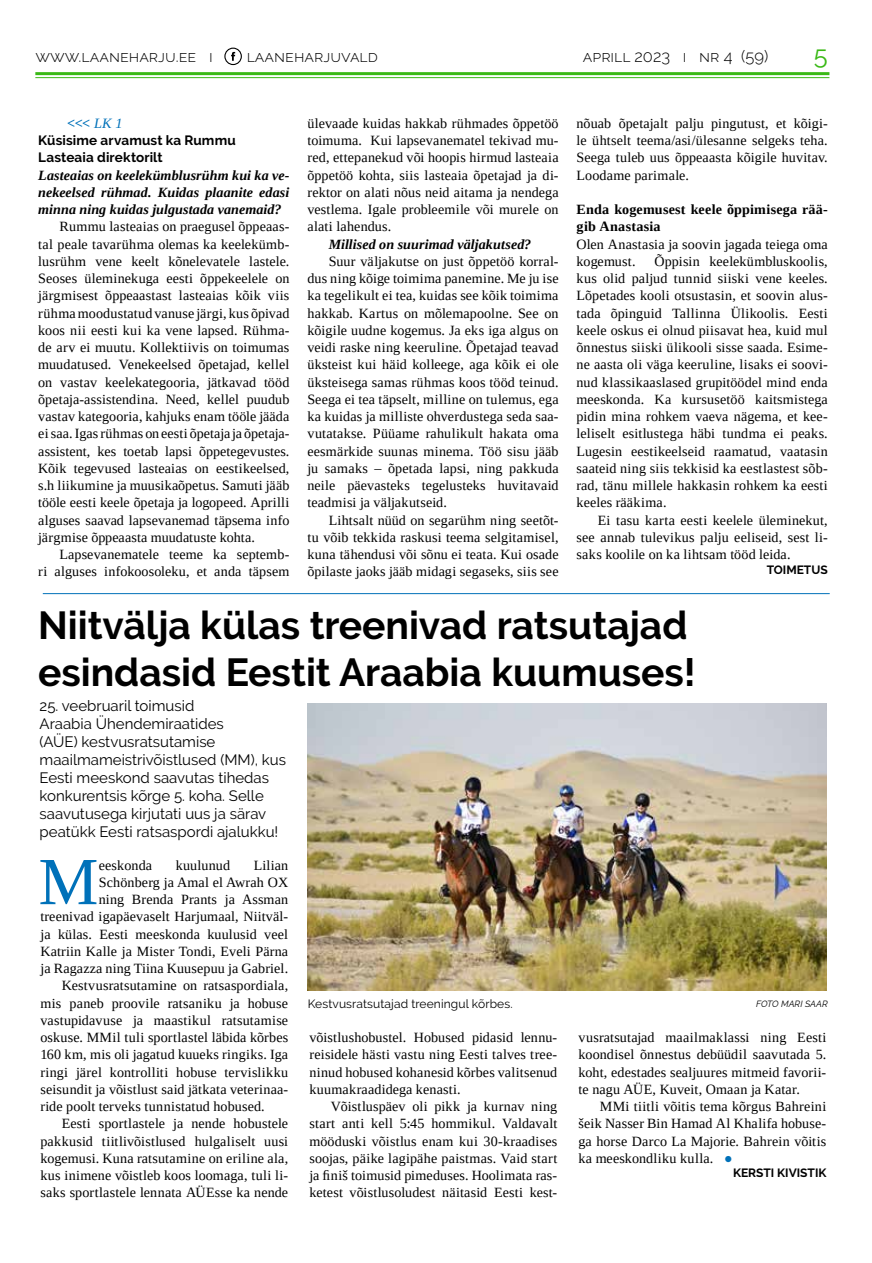
<style>
.page{position:relative;width:872px;height:1263px;background:#fff}
.page>*{position:absolute;margin:0;border:0;box-sizing:border-box;transform-origin:0 0}
.t1{font:67.5px "Tinos";color:#0071b9}
.t2{font:700 39px/46.8px "Raleway";color:#000}
.t3{font:25.5px "Raleway";color:#3ab916}
.t4{font:300 16.5px "Raleway";color:#000}
.t5{font:15px/18px "Raleway";color:#000}
.t6{font:700 14.25px "Tinos";color:#0071b9}
.t7{font:14.1px/17.2px "Tinos";letter-spacing:.01em;color:#000;text-align:justify}
.t8{font:italic 700 14.1px/17.2px "Tinos";letter-spacing:.005em;color:#000;text-align:justify}
.t9{font:700 14.1px/17.2px "Tinos";letter-spacing:.015em;color:#000}
.t10{font:700 13.5px/17.2px "Raleway";letter-spacing:.01em;color:#000}
.t11{font:12px "Raleway";letter-spacing:.01em;color:#000}
.t12{font:700 12px "Raleway";color:#000}
.t13{font:italic 9px "Raleway";letter-spacing:.01em;color:#000}
.s1{font-weight:400;font-style:italic}
.s2{color:#0071b9}
</style>
<div class="page">
<svg style="left:224px;top:48px;width:18px;height:17px"></svg>
<hr style="left:35px;top:72px;width:794px;height:3px;background:#3ab916">
<hr style="left:35px;top:77px;width:794px;height:1px;background:#3ab916">
<img style="left:308px;top:704px;width:518px;height:286px">
<hr style="left:43px;top:593px;width:786px;height:1px;background:#0071b9">
<p class="t4" style="left:35px;top:47px;width:179px">www.laaneharju.ee i</p>
<p class="t4" style="left:247px;top:47px;width:133px">laaneharjuvald</p>
<p class="t4" style="left:583px;top:47px;width:187px">aprill 2023 i nr 4 (59)</p>
<h3 class="t3" style="left:814px;top:40px;width:15px">5</h3>
<p class="t6" style="left:67px;top:113px;width:57px">&lt;&lt;&lt; <span class="s1">LK 1</span></p>
<p class="t10" style="left:38px;top:132px;width:199px">Küsisime arvamust ka Rummu<br>Lasteaia direktorilt</p>
<p class="t8" style="left:38px;top:166px;width:253px">Lasteaias on keelekümblusrühm kui ka ve&shy;nekeelsed rühmad. Kuidas plaanite edasi minna ning kuidas julgustada vanemaid?</p>
<p class="t7" style="left:38px;top:218px;width:253px;text-indent:21px">Rummu lasteaias on praegusel õppeaas&shy;tal peale tavarühma olemas ka keelekümb&shy;lusrühm vene keelt kõnelevatele lastele.<br>Seoses üleminekuga eesti õppekeelele on järgmisest õppeaastast lasteaias kõik viis rühma moodustatud vanuse järgi, kus õpivad koos nii eesti kui ka vene lapsed. Rühma&shy;de arv ei muutu. Kollektiivis on toimumas muudatused. Venekeelsed õpetajad, kellel on vastav keelekategooria, jätkavad tööd õpetaja-assistendina. Need, kellel puudub vastav kategooria, kahjuks enam tööle jääda ei saa. Igas rühmas on eesti õpetaja ja õpetaja&shy;assistent, kes toetab lapsi õppetegevustes.<br>Kõik tegevused lasteaias on eestikeelsed, s.h liikumine ja muusikaõpetus. Samuti jääb tööle eesti keele õpetaja ja logopeed. Aprilli alguses saavad lapsevanemad täpsema info järgmise õppeaasta muudatuste kohta.</p>
<p class="t7" style="left:38px;top:546px;width:253px;text-align:right">Lapsevanematele teeme ka septemb-<br>ri alguses infokoosoleku, et anda täpsem</p>
<p class="t7" style="left:307px;top:114px;width:253px">ülevaade kuidas hakkab rühmades õppetöö toimuma. Kui lapsevanematel tekivad mu&shy;red, ettepanekud või hoopis hirmud lasteaia õppetöö kohta, siis lasteaia õpetajad ja di&shy;rektor on alati nõus neid aitama ja nendega vestlema. Igale probleemile või murele on alati lahendus.</p>
<p class="t8" style="left:329px;top:235px;width:204px">Millised on suurimad väljakutsed?</p>
<p class="t7" style="left:307px;top:252px;width:253px;text-indent:21px">Suur väljakutse on just õppetöö korral&shy;dus ning kõige toimima panemine. Me ju ise ka tegelikult ei tea, kuidas see kõik toimima hakkab. Kartus on mõlemapoolne. See on kõigile uudne kogemus. Ja eks iga algus on veidi raske ning keeruline. Õpetajad teavad üksteist kui häid kolleege, aga kõik ei ole üksteisega samas rühmas koos tööd teinud.<br>Seega ei tea täpselt, milline on tulemus, ega ka kuidas ja milliste ohverdustega seda saa&shy;vutatakse. Püüame rahulikult hakata oma eesmärkide suunas minema. Töö sisu jääb ju samaks – õpetada lapsi, ning pakkuda neile päevasteks tegelusteks huvitavaid teadmisi ja väljakutseid.</p>
<p class="t7" style="left:307px;top:511px;width:253px;text-indent:21px">Lihtsalt nüüd on segarühm ning seetõt&shy;tu võib tekkida raskusi teema selgitamisel, kuna tähendusi või sõnu ei teata. Kui osade õpilaste jaoks jääb midagi segaseks, siis see</p>
<p class="t7" style="left:576px;top:114px;width:253px">nõuab õpetajalt palju pingutust, et kõigi&shy;le ühtselt teema/asi/ülesanne selgeks teha.<br>Seega tuleb uus õppeaasta kõigile huvitav.<br>Loodame parimale.</p>
<p class="t9" style="left:576px;top:200px;width:253px">Enda kogemusest keele õppimisega rää&shy;gib Anastasia</p>
<p class="t7" style="left:576px;top:235px;width:253px">Olen Anastasia ja soovin jagada teiega oma kogemust.</p>
<p class="t7" style="left:576px;top:252px;width:253px;text-indent:78px">Õppisin keelekümbluskoolis, kus olid paljud tunnid siiski vene keeles.<br>Lõpetades kooli otsustasin, et soovin alus&shy;tada õpinguid Tallinna Ülikoolis. Eesti keele oskus ei olnud piisavat hea, kuid mul õnnestus siiski ülikooli sisse saada. Esime&shy;ne aasta oli väga keeruline, lisaks ei soovi&shy;nud klassikaaslased grupitöödel mind enda meeskonda. Ka kursusetöö kaitsmistega pidin mina rohkem vaeva nägema, et kee&shy;leliselt esitlustega häbi tundma ei peaks.<br>Lugesin eestikeelseid raamatud, vaatasin saateid ning siis tekkisid ka eestlastest sõb&shy;rad, tänu millele hakkasin rohkem ka eesti keeles rääkima.</p>
<p class="t7" style="left:576px;top:511px;width:253px;text-indent:21px">Ei tasu karta eesti keelele üleminekut, see annab tulevikus palju eeliseid, sest li&shy;saks koolile on ka lihtsam tööd leida.</p>
<p class="t12" style="left:767px;top:562px;width:62px">TOIMETUS</p>
<h2 class="t2" style="left:38px;top:602px;width:659px">Niitvälja külas treenivad ratsutajad esindasid Eestit Araabia kuumuses!</h2>
<p class="t5" style="left:40px;top:697px;width:248px">25. veebruaril toimusid<br>Araabia Ühendemiraatides<br>(AÜE) kestvusratsutamise maailmameistrivõistlused (MM), kus<br>Eesti meeskond saavutas tihedas konkurentsis kõrge 5. koha. Selle saavutusega kirjutati uus ja särav peatükk Eesti ratsaspordi ajalukku!</p>
<h1 class="t1" style="left:38px;top:838px;width:61px">M</h1>
<p class="t7" style="left:99px;top:856px;width:55px">eeskonda</p>
<p class="t7" style="left:176px;top:856px;width:56px">kuulunud</p>
<p class="t7" style="left:254px;top:856px;width:36px">Lilian</p>
<p class="t7" style="left:99px;top:873px;width:191px">Schönberg ja Amal el Awrah OX</p>
<p class="t7" style="left:99px;top:891px;width:191px">ning Brenda Prants ja Assman</p>
<p class="t7" style="left:40px;top:908px;width:249px">treenivad igapäevaselt Harjumaal, Niitväl-</p>
<p class="t7" style="left:40px;top:925px;width:249px">ja külas. Eesti meeskonda kuulusid veel</p>
<p class="t7" style="left:40px;top:942px;width:249px">Katriin Kalle ja Mister Tondi, Eveli Pärna</p>
<p class="t7" style="left:40px;top:960px;width:249px">ja Ragazza ning Tiina Kuusepuu ja Gabriel.</p>
<p class="t7" style="left:62px;top:977px;width:228px">Kestvusratsutamine on ratsaspordiala,</p>
<p class="t7" style="left:40px;top:994px;width:249px">mis paneb proovile ratsaniku ja hobuse</p>
<p class="t7" style="left:40px;top:1011px;width:249px">vastupidavuse ja maastikul ratsutamise</p>
<p class="t7" style="left:40px;top:1029px;width:249px">oskuse. MMil tuli sportlastel läbida kõrbes</p>
<p class="t7" style="left:40px;top:1046px;width:249px">160 km, mis oli jagatud kuueks ringiks. Iga</p>
<p class="t7" style="left:40px;top:1063px;width:249px">ringi järel kontrolliti hobuse tervislikku</p>
<p class="t7" style="left:40px;top:1080px;width:249px">seisundit ja võistlust said jätkata veterinaa-</p>
<p class="t7" style="left:40px;top:1098px;width:226px">ride poolt terveks tunnistatud hobused.</p>
<p class="t7" style="left:62px;top:1115px;width:228px">Eesti sportlastele ja nende hobustele</p>
<p class="t7" style="left:40px;top:1132px;width:249px">pakkusid tiitlivõistlused hulgaliselt uusi</p>
<p class="t7" style="left:40px;top:1149px;width:249px">kogemusi. Kuna ratsutamine on eriline ala,</p>
<p class="t7" style="left:40px;top:1167px;width:249px">kus inimene võistleb koos loomaga, tuli li-</p>
<p class="t7" style="left:40px;top:1184px;width:249px">saks sportlastele lennata AÜEsse ka nende</p>
<p class="t11" style="left:308px;top:996px;width:206px">Kestvusratsutajad treeningul kõ rbes.</p>
<p class="t7" style="left:309px;top:1029px;width:249px">võistlushobustel. Hobused pidasid lennu&shy;reisidele hästi vastu ning Eesti talves tree&shy;ninud hobused kohanesid kõrbes valitsenud kuumakraadidega kenasti.</p>
<p class="t7" style="left:309px;top:1098px;width:249px;text-indent:21px">Võistluspäev oli pikk ja kurnav ning start anti kell 5:45 hommikul. Valdavalt mööduski võistlus enam kui 30-kraadises soojas, päike lagipähe paistmas. Vaid start ja finiš toimusid pimeduses. Hoolimata ras&shy;ketest võistlusoludest näitasid Eesti kest-</p>
<p class="t13" style="left:756px;top:998px;width:73px">FOTO MARI SAAR</p>
<p class="t7" style="left:578px;top:1029px;width:249px">vusratsutajad maailmaklassi ning Eesti koondisel õnnestus debüüdil saavutada 5. koht, edestades sealjuures mitmeid favorii&shy;te nagu AÜE, Kuveit, Omaan ja Katar.</p>
<p class="t7" style="left:578px;top:1098px;width:249px;text-indent:21px">MMi tiitli võitis tema kõrgus Bahreini šeik Nasser Bin Hamad Al Khalifa hobuse&shy;ga horse Darco La Majorie. Bahrein võitis ka meeskondliku kulla. <span class="s2">●</span></p>
<p class="t12" style="left:733px;top:1166px;width:95px">KERSTI KIVISTIK</p>
</div>
